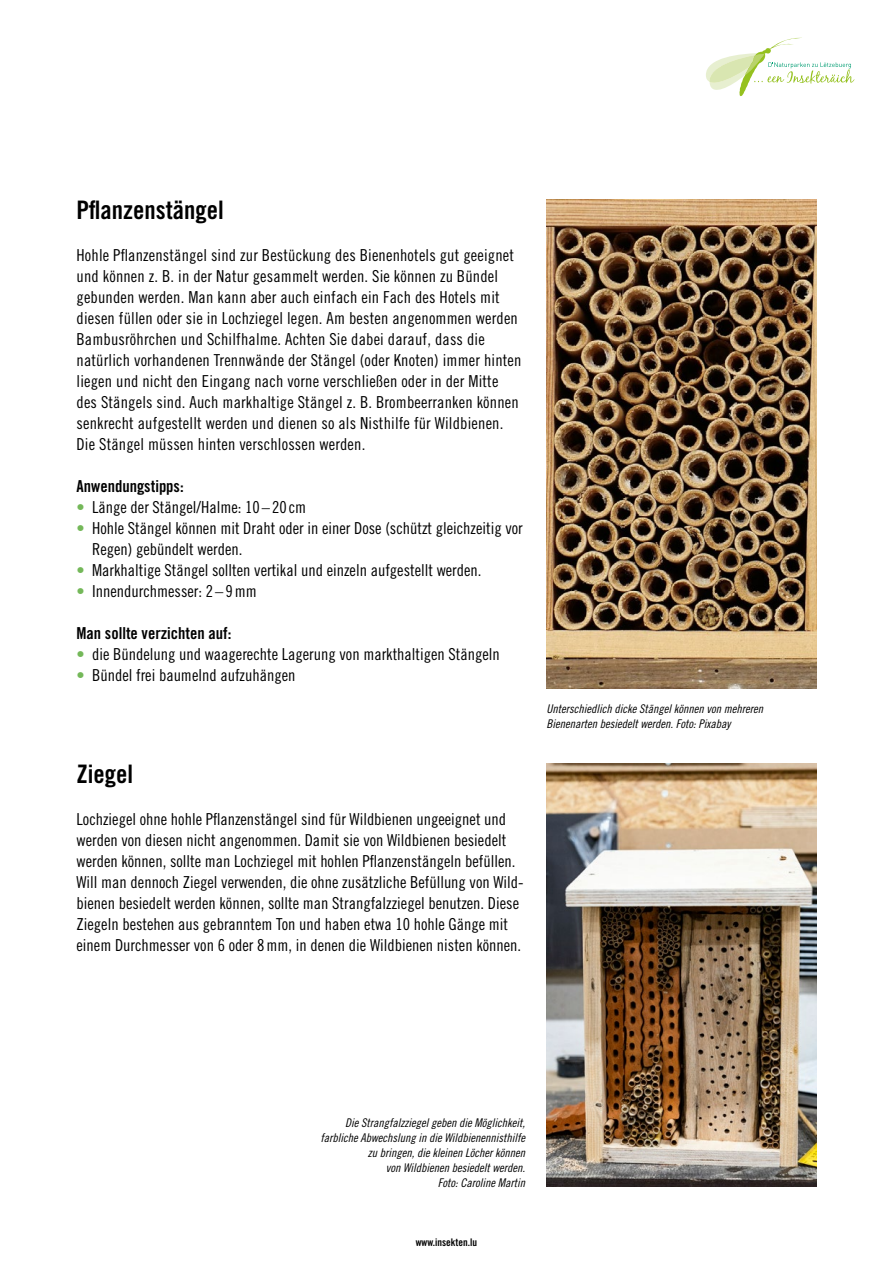
<style>
.page{position:relative;width:893px;height:1263px;background:#fff}
.page>*{position:absolute;margin:0;border:0;box-sizing:border-box;transform-origin:0 0}
.t1{font:25.5px "Trade Gothic Bold Cond Twenty";color:#000}
.t2{font:16.5px/21px "Trade Gothic Cond Eighteen";color:#000}
.t3{font:16.5px "Trade Gothic Bold Cond Twenty";color:#000}
.t4{font:12px/15px "Trade Gothic Cond Eighteen Obl";color:#000;text-align:right}
.t5{font:10.5px "Trade Gothic Bold Cond Twenty";color:#000}
.s1{color:#74b859}
</style>
<div class="page">
<img style="left:546px;top:200px;width:270px;height:489px">
<img style="left:546px;top:763px;width:270px;height:423px">
<svg style="left:706px;top:37px;width:148px;height:60px"></svg>
<h1 class="t1" style="left:77px;top:195px;width:149px">Pflanzenstängel</h1>
<p class="t2" style="left:77px;top:245px;width:446px">Hohle Pflanzenstängel sind zur Bestückung des Bienenhotels gut geeignet und können z. B. in der Natur gesammelt werden. Sie können zu Bündel gebunden werden. Man kann aber auch einfach ein Fach des Hotels mit diesen füllen oder sie in Lochziegel legen. Am besten angenommen werden Bambusröhrchen und Schilfhalme. Achten Sie dabei darauf, dass die natürlich vorhandenen Trennwände der Stängel (oder Knoten) immer hinten liegen und nicht den Eingang nach vorne verschließen oder in der Mitte des Stängels sind. Auch markhaltige Stängel z. B. Brombeerranken können senkrecht aufgestellt werden und dienen so als Nisthilfe für Wildbienen.<br>Die Stängel müssen hinten verschlossen werden.</p>
<p class="t3" style="left:77px;top:476px;width:109px">Anwendungstipps:</p>
<p class="t2" style="left:77px;top:497px;width:231px"><span class="s1">•</span> Länge der Stängel/Halme: 10 –20 cm</p>
<p class="t2" style="left:92px;top:518px;width:432px;text-indent:-16px"><span class="s1">•</span> Hohle Stängel können mit Draht oder in einer Dose (schützt gleichzeitig vor<br>Regen) gebündelt werden.</p>
<p class="t2" style="left:77px;top:560px;width:406px"><span class="s1">•</span> Markhaltige Stängel sollten vertikal und einzeln aufgestellt werden.</p>
<p class="t2" style="left:77px;top:581px;width:182px"><span class="s1">•</span> Innendurchmesser: 2 – 9mm</p>
<p class="t3" style="left:77px;top:623px;width:156px">Man sollte verzichten auf:</p>
<p class="t2" style="left:77px;top:644px;width:425px"><span class="s1">•</span> die Bündelung und waagerechte Lagerung von markthaltigen Stängeln</p>
<p class="t2" style="left:77px;top:665px;width:220px"><span class="s1">•</span> Bündel frei baumelnd aufzuhängen</p>
<h1 class="t1" style="left:77px;top:759px;width:58px">Ziegel</h1>
<p class="t2" style="left:77px;top:809px;width:449px">Lochziegel ohne hohle Pflanzenstängel sind für Wildbienen ungeeignet und werden von diesen nicht angenommen. Damit sie von Wildbienen besiedelt werden können, sollte man Lochziegel mit hohlen Pflanzenstängeln befüllen.<br>Will man dennoch Ziegel verwenden, die ohne zusätzliche Befüllung von Wild&shy;bienen besiedelt werden können, sollte man Strangfalzziegel benutzen. Diese Ziegeln bestehen aus gebranntem Ton und haben etwa 10 hohle Gänge mit einem Durchmesser von 6 oder 8mm, in denen die Wildbienen nisten können.</p>
<p class="t4" style="left:546px;top:701px;width:218px;text-align:left">Unterschiedlich dicke Stängel können von mehreren<br>Bienenarten besiedelt werden. Foto: Pixabay</p>
<p class="t4" style="left:321px;top:1115px;width:206px">Die Strangfalzziegel geben die Möglichkeit, farbliche Abwechslung in die Wildbienennisthilfe zu bringen, die kleinen Löcher können<br>von Wildbienen besiedelt werden.<br>Foto: Caroline Martin</p>
<p class="t5" style="left:416px;top:1235px;width:63px">www.insekten.lu</p>
</div>
